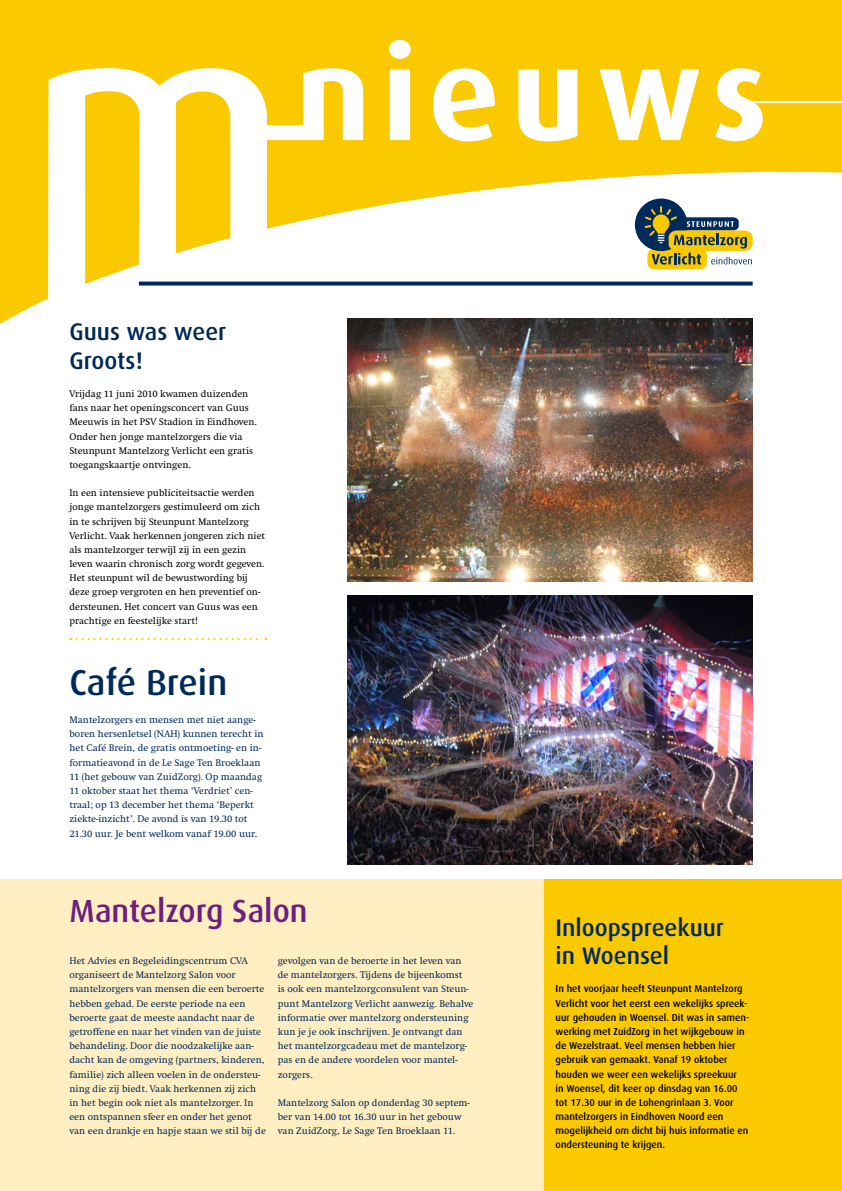
<style>
.page{position:relative;width:842px;height:1191px;background:#fff}
.page>*{position:absolute;margin:0;border:0;box-sizing:border-box;transform-origin:0 0}
.t1{font:500 36px "Dax";color:#002a5b}
.t2{font:500 32px "Dax";color:#6d1f80}
.t3{font:500 24px/28.3px "Dax";color:#002954}
.t4{font:10px/14.2px "Swift";color:#002a5b}
.t5{font:10px/14.2px "Swift";color:#000}
.t6{font:500 10px/14.2px "Dax";color:#000}
</style>
<div class="page">
<svg style="left:0;top:0;width:842px;height:324px;fill:#fbc900"></svg>
<svg style="left:176px;top:91px;width:54px;height:162px;background:#fbcd13"></svg>
<svg style="left:85px;top:91px;width:54px;height:193px;background:#fbcc12"></svg>
<div style="left:267px;top:125px;width:37px;height:15px;background:#fff"></div>
<svg style="left:303px;top:68px;width:60px;height:72px"></svg>
<svg style="left:389px;top:40px;width:22px;height:100px"></svg>
<svg style="left:433px;top:68px;width:63px;height:73px"></svg>
<svg style="left:518px;top:70px;width:59px;height:71px"></svg>
<svg style="left:600px;top:70px;width:99px;height:70px"></svg>
<svg style="left:715px;top:68px;width:48px;height:73px"></svg>
<hr style="left:753px;top:101px;width:89px;height:2px;background:#fff">
<svg style="left:139px;top:281px;width:614px;height:4px;background:#244872"></svg>
<div style="left:635px;top:198px;width:52px;height:53px;background:#002a5b;border-radius:50%"></div>
<svg style="left:645px;top:206px;width:108px;height:63px"></svg>
<div style="left:0;top:879px;width:544px;height:312px;background:#ffeec1"></div>
<div style="left:544px;top:879px;width:298px;height:312px;background:#fbc900"></div>
<img style="left:347px;top:318px;width:406px;height:263px">
<img style="left:347px;top:595px;width:406px;height:270px">
<svg style="left:70px;top:638px;width:196px;height:2px"></svg>
<h3 class="t3" style="left:69px;top:318px;width:158px">Guus was weer<br>Groots!</h3>
<p class="t5" style="left:69px;top:387px;width:189px">Vrijdag 11 juni 2010 kwamen duizenden fans naar het openingsconcert van Guus Meeuwis in het PSV Stadion in Eindhoven.<br>Onder hen jonge mantelzorgers die via Steunpunt Mantelzorg Verlicht een gratis toegangskaartje ontvingen.</p>
<p class="t5" style="left:69px;top:486px;width:197px">In een intensieve publiciteitsactie werden jonge mantelzorgers gestimuleerd om zich in te schrijven bij Steunpunt Mantelzorg Verlicht. Vaak herkennen jongeren zich niet als mantelzorger terwijl zij in een gezin leven waarin chronisch zorg wordt gegeven.<br>Het steunpunt wil de bewustwording bij deze groep vergroten en hen preventief on&shy;dersteunen. Het concert van Guus was een prachtige en feestelijke start!</p>
<h1 class="t1" style="left:69px;top:662px;width:159px">Café Brein</h1>
<p class="t4" style="left:69px;top:713px;width:196px">Mantelzorgers en mensen met niet aange&shy;boren hersenletsel (NAH) kunnen terecht in het Café Brein, de gratis ontmoeting- en in&shy;formatieavond in de Le Sage Ten Broeklaan 11 (het gebouw van ZuidZorg). Op maandag 11 oktober staat het thema ‘Verdriet’ cen&shy;traal; op 13 december het thema ‘Beperkt ziekte-inzicht’. De avond is van 19.30 tot 21.30 uur. Je bent welkom vanaf 19.00 uur.</p>
<h2 class="t2" style="left:69px;top:892px;width:240px">Mantelzorg Salon</h2>
<h3 class="t3" style="left:556px;top:913px;width:170px">Inloopspreekuur</h3>
<p class="t4" style="left:69px;top:954px;width:180px">Het Advies en Begeleidingscentrum CVA</p>
<h3 class="t3" style="left:556px;top:942px;width:115px">in Woensel</h3>
<p class="t4" style="left:69px;top:968px;width:198px">organiseert de Mantelzorg Salon voor mantelzorgers van mensen die een beroerte hebben gehad. De eerste periode na een beroerte gaat de meeste aandacht naar de getroffene en naar het vinden van de juiste behandeling. Door die noodzakelijke aan&shy;dacht kan de omgeving (partners, kinderen, familie) zich alleen voelen in de ondersteu&shy;ning die zij biedt. Vaak herkennen zij zich in het begin ook niet als mantelzorger. In een ontspannen sfeer en onder het genot van een drankje en hapje staan we stil bij de</p>
<p class="t4" style="left:278px;top:954px;width:197px">gevolgen van de beroerte in het leven van de mantelzorgers. Tijdens de bijeenkomst<br>is ook een mantelzorgconsulent van Steun&shy;punt Mantelzorg Verlicht aanwezig. Behalve informatie over mantelzorg ondersteuning kun je je ook inschrijven. Je ontvangt dan het mantelzorgcadeau met de mantelzorg&shy;pas en de andere voordelen voor mantel&shy;zorgers.</p>
<p class="t4" style="left:278px;top:1095px;width:193px">Mantelzorg Salon op donderdag 30 septem&shy;ber van 14.00 tot 16.30 uur in het gebouw van ZuidZorg, Le Sage Ten Broeklaan 11.</p>
<p class="t6" style="left:556px;top:982px;width:195px">In het voorjaar heeft Steunpunt Mantelzorg Verlicht voor het eerst een wekelijks spreek&shy;uur gehouden in Woensel. Dit was in samen&shy;werking met ZuidZorg in het wijkgebouw in de Wezelstraat. Veel mensen hebben hier gebruik van gemaakt. Vanaf 19 oktober houden we weer een wekelijks spreekuur<br>in Woensel, dit keer op dinsdag van 16.00 tot 17.30 uur in de Lohengrinlaan 3. Voor mantelzorgers in Eindhoven Noord een mogelijkheid om dicht bij huis informatie en ondersteuning te krijgen.</p>
</div>
